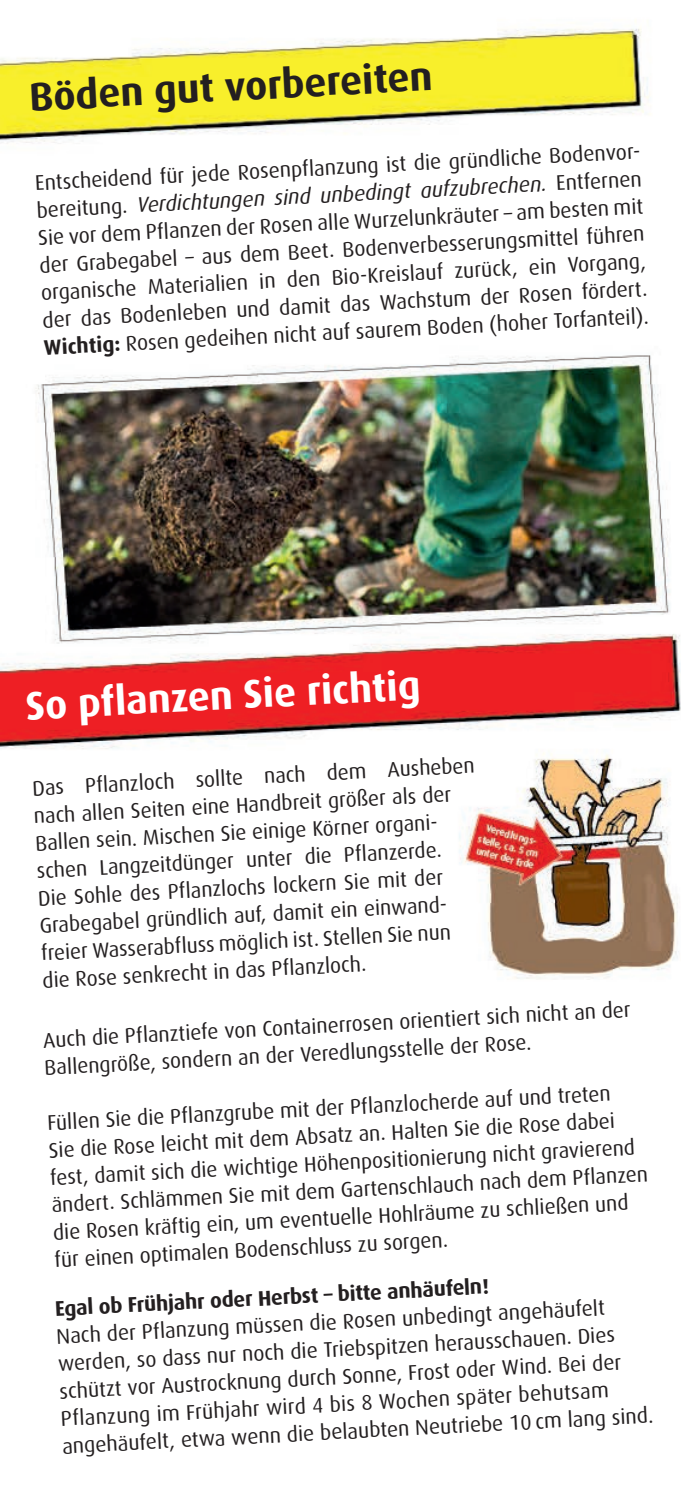
<style>
.page{position:relative;width:681px;height:1489px;background:#fff}
.page>*{position:absolute;margin:0;border:0;box-sizing:border-box;transform-origin:0 0}
.t1{font:700 40px "Dax";color:#fff}
.t2{font:700 40px "Dax";color:#231f20}
.t3{font:21.25px/27.5px "Dax";color:#231f20}
.t4{font:700 21.25px "Dax";color:#231f20}
.s1{font-style:italic}
.s2{font-weight:700}
</style>
<div class="page">
<img style="left:0;top:20px;width:680px;height:959px">
<h1 class="t2" style="left:28px;top:74px;width:405px;rotate:-3deg">Böden gut vorbereiten</h1>
<p class="t3" style="left:35px;top:169px;width:610px;rotate:-3deg">Entscheidend für jede Rosenpflanzung ist die gründliche Bodenvor&shy;bereitung. <span class="s1">Verdichtungen sind unbedingt aufzubrechen.</span> Entfernen Sie vor dem Pflanzen der Rosen alle Wurzelunkräuter – am besten mit der Grabegabel – aus dem Beet. Bodenverbesserungsmittel führen organische Materialien in den Bio-Kreislauf zurück, ein Vorgang, der das Bodenleben und damit das Wachstum der Rosen fördert.<br><span class="s2">Wichtig:</span> Rosen gedeihen nicht auf saurem Boden (hoher Torfanteil).</p>
<h1 class="t1" style="left:25px;top:683px;width:396px;rotate:-3deg">So pflanzen Sie richtig</h1>
<p class="t3" style="left:32px;top:774px;width:444px;rotate:-3deg">Das Pflanzloch sollte nach dem Ausheben nach allen Seiten eine Handbreit größer als der Ballen sein. Mischen Sie einige Körner organi&shy;schen Langzeitdünger unter die Pflanzerde.<br>Die Sohle des Pflanzlochs lockern Sie mit der Grabegabel gründlich auf, damit ein einwand&shy;freier Wasserabfluss möglich ist. Stellen Sie nun<br>die Rose senkrecht in das Pflanzloch.</p>
<p class="t3" style="left:42px;top:1026px;width:589px;rotate:-3deg">Auch die Pflanztiefe von Containerrosen orientiert sich nicht an der<br>Ballengröße, sondern an der Veredlungsstelle der Rose.</p>
<p class="t3" style="left:47px;top:1109px;width:598px;rotate:-3deg">Füllen Sie die Pflanzgrube mit der Pflanzlocherde auf und treten<br>Sie die Rose leicht mit dem Absatz an. Halten Sie die Rose dabei fest, damit sich die wichtige Höhenpositionierung nicht gravierend ändert. Schlämmen Sie mit dem Gartenschlauch nach dem Pflanzen die Rosen kräftig ein, um eventuelle Hohlräume zu schließen und für einen optimalen Bodenschluss zu sorgen.</p>
<p class="t4" style="left:54px;top:1296px;width:436px;rotate:-3deg">Egal ob Frühjahr oder Herbst – bitte anhäufeln!</p>
<p class="t3" style="left:56px;top:1322px;width:593px;rotate:-3deg">Nach der Pflanzung müssen die Rosen unbedingt angehäufelt werden, so dass nur noch die Triebspitzen herausschauen. Dies schützt vor Austrocknung durch Sonne, Frost oder Wind. Bei der Pflanzung im Frühjahr wird 4 bis 8 Wochen später behutsam angehäufelt, etwa wenn die belaubten Neutriebe 10 cm lang sind.</p>
</div>
